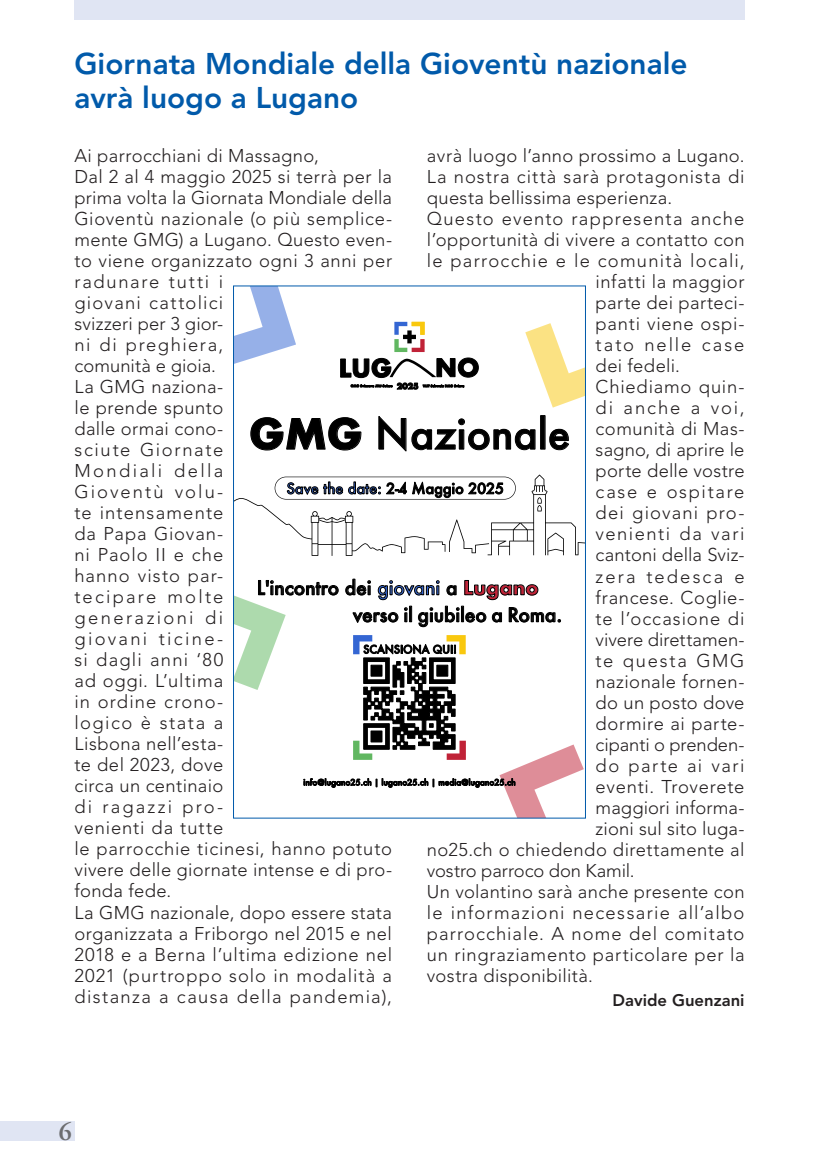
<style>
.page{position:relative;width:819px;height:1166px;background:#fff}
.page>*{position:absolute;margin:0;border:0;box-sizing:border-box;transform-origin:0 0}
.t1{font:500 40.6px "Futura";color:#000}
.t2{font:800 29.75px/33.2px "Avenir";color:#015aaa}
.t3{font:600 26.25px "Adobe Garamond Pro";color:#6c6d70}
.t4{font:500 18.9px/26.9px "Futura";color:#000}
.t5{font:300 18.38px/21px "Avenir";letter-spacing:.035em;color:#231f20}
.t6{font:300 18.38px "Avenir";letter-spacing:.055em;color:#231f20}
.t7{font:300 18.38px "Avenir";letter-spacing:.005em;color:#231f20}
.t8{font:300 18.38px "Avenir";letter-spacing:.065em;color:#231f20}
.t9{font:300 18.38px "Avenir";letter-spacing:.015em;color:#231f20}
.t10{font:300 18.38px "Avenir";letter-spacing:-.005em;color:#231f20}
.t11{font:300 18.38px "Avenir";letter-spacing:.07em;color:#231f20}
.t12{font:300 18.38px "Avenir";letter-spacing:.105em;color:#231f20}
.t13{font:300 18.38px "Avenir";letter-spacing:.09em;color:#231f20}
.t14{font:300 18.38px "Avenir";color:#231f20}
.t15{font:300 18.38px "Avenir";letter-spacing:.01em;color:#231f20}
.t16{font:300 18.38px "Avenir";letter-spacing:.06em;color:#231f20}
.t17{font:300 18.38px "Avenir";letter-spacing:.085em;color:#231f20}
.t18{font:300 18.38px "Avenir";letter-spacing:.08em;color:#231f20}
.t19{font:300 18.38px "Avenir";letter-spacing:.115em;color:#231f20}
.t20{font:800 16.62px "Avenir";color:#231f20}
.t21{font:500 8.22px "Futura";color:#000}
.s1{font-weight:700}
.s2{color:#3466d3}
.s3{font-weight:700;color:#c02237}
</style>
<div class="page">
<div style="left:74px;top:0;width:670px;height:20px;background:#e0e5f3"></div>
<div style="left:0;top:1121px;width:74px;height:20px;background:#e0e5f3"></div>
<svg style="left:394px;top:322px;width:30px;height:30px"></svg>
<svg style="left:525px;top:323px;width:58px;height:85px"></svg>
<svg style="left:235px;top:288px;width:61px;height:76px"></svg>
<svg style="left:499px;top:744px;width:84px;height:72px"></svg>
<svg style="left:235px;top:596px;width:51px;height:94px"></svg>
<svg style="left:340px;top:358px;width:138px;height:31px"></svg>
<svg style="left:235px;top:474px;width:348px;height:82px"></svg>
<svg style="left:353px;top:635px;width:113px;height:125px"></svg>
<h2 class="t2" style="left:74px;top:48px;width:614px">Giornata Mondiale della Gioventù nazionale avrà luogo a Lugano</h2>
<p class="t5" style="left:74px;top:145px;width:319px">Ai parrocchiani di Massagno,<br>Dal 2 al 4 maggio 2025 si terrà per la prima volta la Giornata Mondiale della<br>Gioventù nazionale (o più semplice&shy;mente GMG) a Lugano. Questo even&shy;to viene organizzato ogni 3 anni per radunare tutti i<br>giovani cattolici<br>svizzeri per 3 gior-<br>ni di preghiera,<br>comunità e gioia.<br>La GMG naziona-<br>le prende spunto<br>dalle ormai cono-<br>sciute Giornate<br>Mondiali della<br>Gioventù volu-<br>te intensamente<br>da Papa Giovan-<br>ni Paolo II e che<br>hanno visto par-<br>tecipare molte<br>generazioni di<br>giovani ticine-<br>si dagli anni ‘80<br>ad oggi. L’ultima<br>in ordine crono-<br>logico è stata a<br>Lisbona nell’esta-<br>te del 2023, dove<br>circa un centinaio<br>di ragazzi pro-<br>venienti da tutte<br>le parrocchie ticinesi, hanno potuto vivere delle giornate intense e di pro&shy;fonda fede.<br>La GMG nazionale, dopo essere stata organizzata a Friborgo nel 2015 e nel<br>2018 e a Berna l’ultima edizione nel<br>2021 (purtroppo solo in modalità a distanza a causa della pandemia),</p>
<p class="t5" style="left:427px;top:146px;width:319px">avrà luogo l’anno prossimo a Lugano.</p>
<p class="t6" style="left:427px;top:166px;width:319px">La nostra città sarà protagonista di</p>
<p class="t9" style="left:427px;top:187px;width:247px">questa bellissima esperienza.</p>
<p class="t8" style="left:427px;top:208px;width:319px">Questo evento rappresenta anche</p>
<p class="t5" style="left:427px;top:230px;width:319px">l’opportunità di vivere a contatto con</p>
<p class="t8" style="left:427px;top:250px;width:319px">le parrocchie e le comunità locali,</p>
<p class="t5" style="left:595px;top:272px;width:150px">infatti la maggior</p>
<p class="t5" style="left:595px;top:293px;width:150px">parte dei parteci-</p>
<p class="t5" style="left:595px;top:314px;width:150px">panti viene ospi-</p>
<p class="t12" style="left:595px;top:334px;width:150px">tato nelle case</p>
<p class="t5" style="left:595px;top:356px;width:86px">dei fedeli.</p>
<p class="t5" style="left:595px;top:377px;width:150px">Chiediamo quin-</p>
<p class="t12" style="left:595px;top:397px;width:150px">di anche a voi,</p>
<p class="t5" style="left:595px;top:419px;width:150px">comunità di Mas-</p>
<p class="t7" style="left:595px;top:439px;width:150px">sagno, di aprire le</p>
<p class="t15" style="left:595px;top:460px;width:150px">porte delle vostre</p>
<p class="t13" style="left:595px;top:481px;width:150px">case e ospitare</p>
<p class="t16" style="left:595px;top:502px;width:150px">dei giovani pro-</p>
<p class="t17" style="left:595px;top:523px;width:150px">venienti da vari</p>
<p class="t7" style="left:595px;top:544px;width:150px">cantoni della Sviz-</p>
<p class="t19" style="left:595px;top:565px;width:150px">zera tedesca e</p>
<p class="t5" style="left:595px;top:587px;width:150px">francese. Coglie-</p>
<p class="t6" style="left:595px;top:607px;width:150px">te l’occasione di</p>
<p class="t14" style="left:595px;top:628px;width:150px">vivere direttamen-</p>
<p class="t13" style="left:595px;top:649px;width:150px">te questa GMG</p>
<p class="t5" style="left:595px;top:671px;width:150px">nazionale fornen-</p>
<p class="t9" style="left:595px;top:691px;width:150px">do un posto dove</p>
<p class="t5" style="left:595px;top:713px;width:150px">dormire ai parte-</p>
<p class="t10" style="left:595px;top:733px;width:150px">cipanti o prenden-</p>
<p class="t18" style="left:595px;top:754px;width:150px">do parte ai vari</p>
<p class="t5" style="left:595px;top:776px;width:150px">eventi. Troverete</p>
<p class="t7" style="left:595px;top:796px;width:150px">maggiori informa-</p>
<p class="t7" style="left:595px;top:817px;width:150px">zioni sul sito luga-</p>
<p class="t5" style="left:427px;top:839px;width:319px">no25.ch o chiedendo direttamente al</p>
<p class="t10" style="left:427px;top:859px;width:209px">vostro parroco don Kamil.</p>
<p class="t5" style="left:427px;top:881px;width:319px">Un volantino sarà anche presente con</p>
<p class="t11" style="left:427px;top:901px;width:319px">le informazioni necessarie all’albo</p>
<p class="t6" style="left:427px;top:922px;width:319px">parrocchiale. A nome del comitato</p>
<p class="t5" style="left:427px;top:944px;width:319px">un ringraziamento particolare per la</p>
<p class="t5" style="left:427px;top:965px;width:168px">vostra disponibilità.</p>
<p class="t20" style="left:612px;top:990px;width:133px">Davide Guenzani</p>
<h1 class="t1" style="left:249px;top:406px;width:323px"><span class="s1">GMG</span> Nazionale</h1>
<p class="t4" style="left:353px;top:574px;width:211px;text-indent:-96px">L'incontro dei <span class="s2">giovani</span> a <span class="s3">Lugano </span>verso il giubileo a Roma.</p>
<p class="t21" style="left:303px;top:777px;width:214px">info@lugano25.ch | lugano25.ch | media@lugano25.ch</p>
<h3 class="t3" style="left:59px;top:1116px;width:15px">6</h3>
</div>
